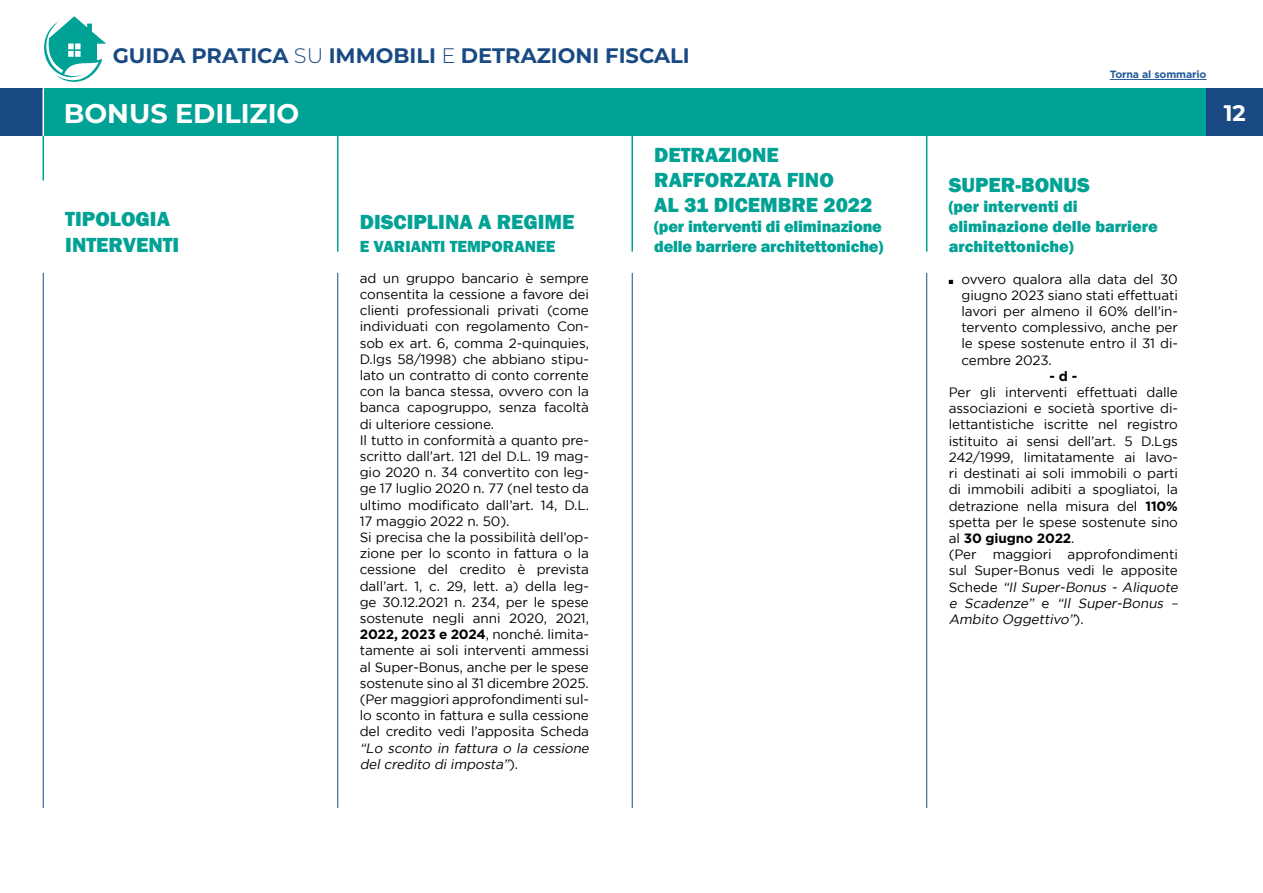
<style>
.page{position:relative;width:1263px;height:893px;background:#fff}
.page>*{position:absolute;margin:0;border:0;box-sizing:border-box;transform-origin:0 0}
.t1{font:700 27px "Montserrat";color:#fff}
.t2{font:700 22.5px "Montserrat";color:#fff}
.t3{font:800 21px/25.2px "Franklin Gothic";color:#00a295}
.t4{font:700 21px "Montserrat";color:#194a83}
.t5{font:800 16.5px/19.8px "Franklin Gothic";color:#00a295}
.t6{font:13.5px/16.2px "Gotham";letter-spacing:-.01em;color:#000}
.t7{font:italic 13.5px/16.2px "Gotham";color:#000}
.t8{font:700 13.5px "Gotham Pro";letter-spacing:-.01em;color:#000}
.t9{font:700 10.5px "Gotham Pro";letter-spacing:-.01em;color:#275b9b}
.s1{font-weight:300}
.s2{font-family:"Gotham Pro";font-weight:700}
.s3{font-style:normal}
.s4{font-family:"Gotham";font-weight:400}
.s5{font-style:italic}
</style>
<div class="page">
<hr style="left:926px;top:136px;width:1px;height:116px;background:#00a295">
<hr style="left:631px;top:136px;width:2px;height:116px;background:#00a295">
<hr style="left:337px;top:136px;width:1px;height:116px;background:#00a295">
<hr style="left:43px;top:136px;width:1px;height:45px;background:#00a295">
<hr style="left:926px;top:273px;width:1px;height:535px;background:#194a83">
<hr style="left:632px;top:273px;width:1px;height:535px;background:#194a83">
<hr style="left:337px;top:273px;width:1px;height:535px;background:#194a83">
<hr style="left:43px;top:273px;width:1px;height:535px;background:#194a83">
<div style="left:0;top:89px;width:43px;height:47px;background:#194a83"></div>
<div style="left:44px;top:89px;width:1162px;height:47px;background:#00a295"></div>
<svg style="left:44px;top:16px;width:62px;height:66px"></svg>
<div style="left:1206px;top:89px;width:57px;height:47px;background:#194a83"></div>
<hr style="left:1110px;top:79px;width:96px;height:1px;background:#275b9b">
<h3 class="t4" style="left:113px;top:41px;width:579px">GUIDA PRATICA <span class="s1">SU</span> IMMOBILI <span class="s1">E</span> DETRAZIONI FISCALI</h3>
<h1 class="t1" style="left:64px;top:94px;width:237px">BONUS EDILIZIO</h1>
<h3 class="t3" style="left:65px;top:207px;width:116px">TIPOLOGIA<br>INTERVENTI</h3>
<h3 class="t3" style="left:360px;top:209px;width:216px">DISCIPLINA A REGIME</h3>
<p class="t5" style="left:360px;top:236px;width:197px">E VARIANTI TEMPORANEE</p>
<p class="t6" style="left:360px;top:270px;width:231px">ad un gruppo bancario è sempre consentita la cessione a favore dei clienti professionali privati (come individuati con regolamento Con&shy;sob ex art. 6, comma 2-quinquies, D.lgs 58/1998) che abbiano stipu&shy;lato un contratto di conto corrente con la banca stessa, ovvero con la banca capogruppo, senza facoltà di ulteriore cessione.<br>Il tutto in conformità a quanto pre&shy;scritto dall’art. 121 del D.L. 19 mag&shy;gio 2020 n. 34 convertito con leg&shy;ge 17 luglio 2020 n. 77 (nel testo da ultimo modificato dall’art. 14, D.L.<br>17 maggio 2022 n. 50).<br>Si precisa che la possibilità dell’op&shy;zione per lo sconto in fattura o la cessione del credito è prevista dall’art. 1, c. 29, lett. a) della leg&shy;ge 30.12.2021 n. 234, per le spese sostenute negli anni 2020, 2021, <span class="s2">2022, 2023 e 2024</span>, nonché. limita&shy;tamente ai soli interventi ammessi al Super-Bonus, anche per le spese sostenute sino al 31 dicembre 2025. (Per maggiori approfondimenti sul&shy;lo sconto in fattura e sulla cessione del credito vedi l’apposita Scheda</p>
<p class="t7" style="left:360px;top:739px;width:233px">“Lo sconto in fattura o la cessione del credito di imposta”<span class="s3">) .</span></p>
<h3 class="t3" style="left:654px;top:142px;width:220px">DETRAZIONE<br>RAFFORZATA FINO<br>AL 31 DICEMBRE 2022</h3>
<p class="t5" style="left:654px;top:216px;width:231px">(per interventi di eliminazione delle barriere architettoniche)</p>
<p class="t9" style="left:1110px;top:68px;width:98px">Torna al sommario</p>
<h2 class="t2" style="left:1224px;top:97px;width:24px">12</h2>
<h3 class="t3" style="left:949px;top:172px;width:143px">SUPER-BONUS</h3>
<p class="t5" style="left:949px;top:197px;width:211px">(per interventi di eliminazione delle barriere architettoniche)</p>
<p class="t6" style="left:961px;top:271px;width:218px;text-align:justify;text-indent:-13px">■ ovvero qualora alla data del 30 giugno 2023 siano stati effettuati lavori per almeno il 60% dell’in&shy;tervento complessivo, anche per le spese sostenute entro il 31 di&shy;cembre 2023.</p>
<p class="t8" style="left:1049px;top:368px;width:29px">- d -</p>
<p class="t6" style="left:949px;top:384px;width:231px;text-align:justify">Per gli interventi effettuati dalle associazioni e società sportive di&shy;lettantistiche iscritte nel registro istituito ai sensi dell’art. 5 D.Lgs 242/1999, limitatamente ai lavo&shy;ri destinati ai soli immobili o parti di immobili adibiti a spogliatoi, la detrazione nella misura del <span class="s2">110% </span>spetta per le spese sostenute sino</p>
<p class="t8" style="left:949px;top:530px;width:127px"><span class="s4">al</span> 30 giugno 2022<span class="s4">.</span></p>
<p class="t6" style="left:949px;top:546px;width:233px">(Per maggiori approfondimenti sul Super-Bonus vedi le apposite<br>S c h e d e <span class="s5">“Il Super-Bonus - Aliquote e Scadenze”</span> e <span class="s5">“Il Super-Bonus –<br>Ambito Oggettivo”</span>) .</p>
</div>
